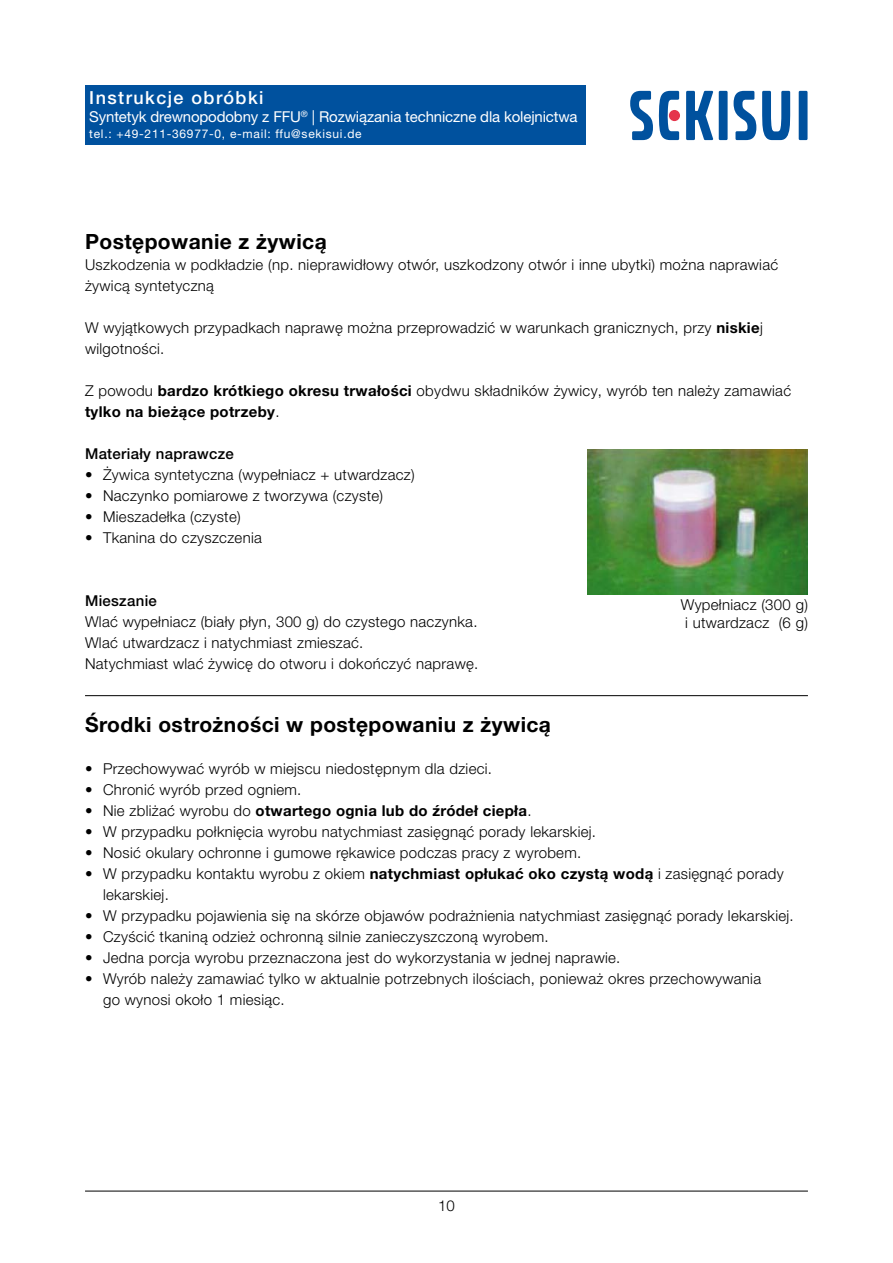
<style>
.page{position:relative;width:893px;height:1263px;background:#fff}
.page>*{position:absolute;margin:0;border:0;box-sizing:border-box;transform-origin:0 0}
.t1{font:700 21px "Helvetica Neue LT Pro";letter-spacing:.02em;color:#000}
.t2{font:500 18px "Helvetica Neue LT Pro";letter-spacing:.08em;color:#fff}
.t3{font:300 15px/21px "Helvetica Neue LT Pro";letter-spacing:.02em;color:#000}
.t4{font:15px "Helvetica Neue LT Pro";letter-spacing:-.01em;color:#fff}
.t5{font:700 15px "Helvetica Neue LT Pro";letter-spacing:.02em;color:#000}
.t6{font:300 15px/18px "Helvetica Neue LT Std";letter-spacing:.02em;color:#000}
.t7{font:500 15px "Helvetica Neue LT Pro";letter-spacing:.02em;color:#000}
.t8{font:12px "Helvetica Neue LT Pro";letter-spacing:.06em;color:#fff}
.s1{font-weight:700}
.s2{font-weight:300}
</style>
<div class="page">
<div style="left:719px;top:91px;width:9px;height:49px;background:#00519e"></div>
<div style="left:799px;top:91px;width:8px;height:49px;background:#00519e"></div>
<svg style="left:630px;top:91px;width:23px;height:49px"></svg>
<svg style="left:734px;top:91px;width:22px;height:49px"></svg>
<svg style="left:762px;top:91px;width:28px;height:49px"></svg>
<svg style="left:686px;top:91px;width:27px;height:49px"></svg>
<svg style="left:659px;top:91px;width:20px;height:49px"></svg>
<div style="left:669px;top:110px;width:11px;height:11px;background:#e5344b;border-radius:50%"></div>
<div style="left:85px;top:85px;width:500px;height:60px;background:#00519e"></div>
<img style="left:587px;top:450px;width:221px;height:144px">
<hr style="left:85px;top:1191px;width:723px;height:1px;background:#000">
<hr style="left:85px;top:695px;width:723px;height:1px;background:#000">
<p class="t2" style="left:89px;top:87px;width:176px">Instrukcje obróbki</p>
<p class="t4" style="left:89px;top:107px;width:490px">Syntetyk drewnopodobny z FFU<sup>®</sup> | Rozwiązania techniczne dla kolejnictwa</p>
<p class="t8" style="left:89px;top:127px;width:274px">tel.: +49-211-36977-0, e-mail: ffu@sekisui.de</p>
<h1 class="t1" style="left:85px;top:228px;width:243px">Postępowanie z żywicą</h1>
<p class="t3" style="left:85px;top:254px;width:695px">Uszkodzenia w podkładzie (np. nieprawidłowy otwór, uszkodzony otwór i inne ubytki) można naprawiać żywicą syntetyczną</p>
<p class="t3" style="left:85px;top:317px;width:679px">W wyjątkowych przypadkach naprawę można przeprowadzić w warunkach granicznych, przy <span class="s1">niskie</span>j wilgotności.</p>
<p class="t3" style="left:85px;top:380px;width:708px">Z powodu <span class="s1">bardzo krótkiego okresu trwałości</span> obydwu składników żywicy, wyrób ten należy zamawiać <span class="s1">tylko na bieżące potrzeby</span>.</p>
<p class="t7" style="left:85px;top:444px;width:150px">Materiały naprawcze</p>
<p class="t3" style="left:85px;top:464px;width:331px">• Żywica syntetyczna (wypełniacz + utwardzacz)</p>
<p class="t3" style="left:85px;top:485px;width:300px">• Naczynko pomiarowe z tworzywa (czyste)</p>
<p class="t3" style="left:85px;top:506px;width:157px">• Mieszadełka (czyste)</p>
<p class="t3" style="left:85px;top:527px;width:178px">• Tkanina do czyszczenia</p>
<p class="t7" style="left:85px;top:591px;width:73px">Mieszanie</p>
<p class="t3" style="left:85px;top:611px;width:395px">Wlać wypełniacz (biały płyn, 300 g) do czystego naczynka.<br>Wlać utwardzacz i natychmiast zmieszać.<br>Natychmiast wlać żywicę do otworu i dokończyć naprawę.</p>
<p class="t6" style="left:681px;top:596px;width:129px">Wypełniacz (300 g) i utwardzacz (6 g)</p>
<h1 class="t1" style="left:85px;top:711px;width:467px">Środki ostrożności w postępowaniu z żywicą</h1>
<p class="t3" style="left:85px;top:758px;width:409px">• Przechowywać wyrób w miejscu niedostępnym dla dzieci.</p>
<p class="t3" style="left:85px;top:779px;width:218px">• Chronić wyrób przed ogniem.</p>
<p class="t5" style="left:85px;top:801px;width:448px"><span class="s2">• Nie zbliżać wyrobu do</span> otwartego ognia lub do źródeł ciepła<span class="s2">.</span></p>
<p class="t3" style="left:85px;top:821px;width:513px">• W przypadku połknięcia wyrobu natychmiast zasięgnąć porady lekarskiej.</p>
<p class="t3" style="left:85px;top:842px;width:498px">• Nosić okulary ochronne i gumowe rękawice podczas pracy z wyrobem.</p>
<p class="t3" style="left:103px;top:863px;width:682px;text-indent:-18px">• W przypadku kontaktu wyrobu z okiem <span class="s1">natychmiast opłukać oko czystą wodą</span> i zasięgnąć porady lekarskiej.</p>
<p class="t3" style="left:85px;top:905px;width:710px">• W przypadku pojawienia się na skórze objawów podrażnienia natychmiast zasięgnąć porady lekarskiej.</p>
<p class="t3" style="left:85px;top:926px;width:465px">• Czyścić tkaniną odzież ochronną silnie zanieczyszczoną wyrobem.</p>
<p class="t3" style="left:85px;top:947px;width:537px">• Jedna porcja wyrobu przeznaczona jest do wykorzystania w jednej naprawie.</p>
<p class="t3" style="left:103px;top:968px;width:660px;text-indent:-18px">• Wyrób należy zamawiać tylko w aktualnie potrzebnych ilościach, ponieważ okres przechowywania go wynosi około 1 miesiąc.</p>
<p class="t6" style="left:438px;top:1197px;width:18px">10</p>
</div>
